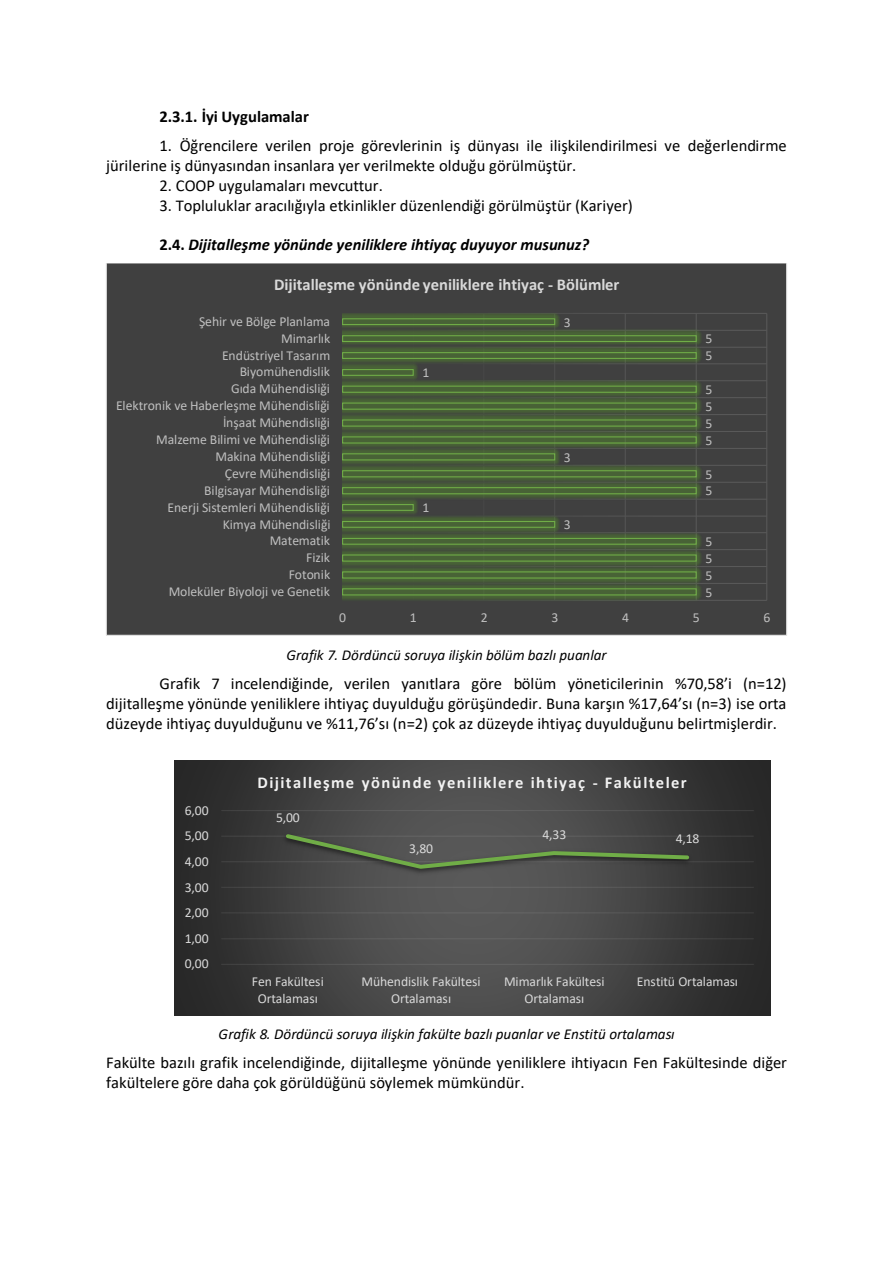
<style>
.page{position:relative;width:893px;height:1263px;background:#fff}
.page>*{position:absolute;margin:0;border:0;box-sizing:border-box;transform-origin:0 0}
.t1{font:16.5px/20.1px "Calibri";color:#000}
.t2{font:italic 700 16.5px "Calibri";letter-spacing:-.005em;color:#000}
.t3{font:700 16.5px "Calibri";letter-spacing:.085em;color:#f2f2f2}
.t4{font:700 16.5px "Calibri";color:#d9d9d9}
.t5{font:700 16.5px "Calibri";letter-spacing:.005em;color:#000}
.t6{font:italic 15.15px "Calibri";color:#000}
.t7{font:13.65px "Calibri";color:#bfbfbf}
.t8{font:13.65px/16.5px "Calibri";letter-spacing:-.005em;color:#d9d9d9;text-align:center}
.s1{font-style:normal}
</style>
<div class="page">
<div style="left:106px;top:263px;width:681px;height:372px;background:#404040"></div>
<hr style="left:766px;top:313px;width:1px;height:287px;background:#fff">
<hr style="left:343px;top:600px;width:424px;height:1px;background:#fff">
<hr style="left:343px;top:583px;width:424px;height:1px;background:#fff">
<hr style="left:343px;top:566px;width:424px;height:1px;background:#fff">
<hr style="left:343px;top:549px;width:424px;height:1px;background:#fff">
<hr style="left:343px;top:532px;width:424px;height:1px;background:#fff">
<hr style="left:343px;top:516px;width:424px;height:1px;background:#fff">
<hr style="left:343px;top:499px;width:424px;height:1px;background:#fff">
<hr style="left:343px;top:482px;width:424px;height:1px;background:#fff">
<hr style="left:343px;top:465px;width:424px;height:1px;background:#fff">
<hr style="left:343px;top:448px;width:424px;height:1px;background:#fff">
<hr style="left:343px;top:431px;width:424px;height:1px;background:#fff">
<hr style="left:343px;top:414px;width:424px;height:1px;background:#fff">
<hr style="left:343px;top:397px;width:424px;height:1px;background:#fff">
<hr style="left:343px;top:380px;width:424px;height:1px;background:#fff">
<hr style="left:343px;top:363px;width:424px;height:1px;background:#fff">
<hr style="left:343px;top:347px;width:424px;height:1px;background:#fff">
<hr style="left:343px;top:330px;width:424px;height:1px;background:#fff">
<hr style="left:343px;top:313px;width:424px;height:1px;background:#fff">
<img style="left:342px;top:313px;width:362px;height:288px">
<svg style="left:342px;top:318px;width:355px;height:278px"></svg>
<svg style="left:175px;top:760px;width:595px;height:256px;background:#404040"></svg>
<hr style="left:221px;top:938px;width:533px;height:1px;background:#f2f2f2;opacity:.1">
<hr style="left:221px;top:912px;width:533px;height:1px;background:#f2f2f2;opacity:.1">
<hr style="left:221px;top:887px;width:533px;height:1px;background:#f2f2f2;opacity:.1">
<hr style="left:221px;top:861px;width:533px;height:1px;background:#414141">
<hr style="left:221px;top:836px;width:533px;height:1px;background:#3f3f3f">
<hr style="left:221px;top:810px;width:533px;height:1px;background:#f2f2f2;opacity:.1">
<hr style="left:221px;top:964px;width:533px;height:1px;background:#f2f2f2;opacity:.1">
<img style="left:279px;top:829px;width:417px;height:48px">
<svg style="left:283px;top:831px;width:408px;height:40px;background:#4e544a"></svg>
<p class="t5" style="left:160px;top:109px;width:151px">2.3.1. İyi Uygulamalar</p>
<p class="t1" style="left:106px;top:137px;width:682px;text-indent:53px">1. Öğrencilere verilen proje görevlerinin iş dünyası ile ilişkilendirilmesi ve değerlendirme jürilerine iş dünyasından insanlara yer verilmekte olduğu görülmüştür.</p>
<p class="t1" style="left:160px;top:177px;width:225px">2. COOP uygulamaları mevcuttur.</p>
<p class="t1" style="left:160px;top:197px;width:475px">3. Topluluklar aracılığıyla etkinlikler düzenlendiği görülmüştür (Kariyer)</p>
<p class="t2" style="left:160px;top:237px;width:431px"><span class="s1">2.4.</span> Dijitalleşme yönünde yeniliklere ihtiyaç duyuyor musunuz?</p>
<p class="t4" style="left:274px;top:278px;width:347px">Dijitalleşme yönünde yeniliklere ihtiyaç - Bölümler</p>
<p class="t7" style="left:199px;top:316px;width:133px">Şehir ve Bölge Planlama</p>
<p class="t7" style="left:564px;top:316px;width:8px">3</p>
<p class="t7" style="left:281px;top:332px;width:51px">Mimarlık</p>
<p class="t7" style="left:705px;top:333px;width:8px">5</p>
<p class="t7" style="left:222px;top:349px;width:110px">Endüstriyel Tasarım</p>
<p class="t7" style="left:705px;top:350px;width:8px">5</p>
<p class="t7" style="left:240px;top:366px;width:92px">Biyomühendislik</p>
<p class="t7" style="left:422px;top:367px;width:8px">1</p>
<p class="t7" style="left:231px;top:383px;width:100px">Gıda Mühendisliği</p>
<p class="t7" style="left:705px;top:384px;width:8px">5</p>
<p class="t7" style="left:116px;top:400px;width:215px">Elektronik ve Haberleşme Mühendisliği</p>
<p class="t7" style="left:705px;top:401px;width:8px">5</p>
<p class="t7" style="left:223px;top:417px;width:108px">İnşaat Mühendisliği</p>
<p class="t7" style="left:705px;top:418px;width:8px">5</p>
<p class="t7" style="left:156px;top:434px;width:175px">Malzeme Bilimi ve Mühendisliği</p>
<p class="t7" style="left:705px;top:435px;width:8px">5</p>
<p class="t7" style="left:215px;top:451px;width:116px">Makina Mühendisliği</p>
<p class="t7" style="left:564px;top:451px;width:8px">3</p>
<p class="t7" style="left:225px;top:468px;width:107px">Çevre Mühendisliği</p>
<p class="t7" style="left:705px;top:468px;width:8px">5</p>
<p class="t7" style="left:204px;top:484px;width:127px">Bilgisayar Mühendisliği</p>
<p class="t7" style="left:705px;top:485px;width:8px">5</p>
<p class="t7" style="left:168px;top:501px;width:164px">Enerji Sistemleri Mühendisliği</p>
<p class="t7" style="left:422px;top:502px;width:8px">1</p>
<p class="t7" style="left:223px;top:518px;width:109px">Kimya Mühendisliği</p>
<p class="t7" style="left:564px;top:519px;width:8px">3</p>
<p class="t7" style="left:270px;top:535px;width:62px">Matematik</p>
<p class="t7" style="left:705px;top:536px;width:8px">5</p>
<p class="t7" style="left:306px;top:552px;width:25px">Fizik</p>
<p class="t7" style="left:705px;top:553px;width:8px">5</p>
<p class="t7" style="left:289px;top:569px;width:43px">Fotonik</p>
<p class="t7" style="left:705px;top:570px;width:8px">5</p>
<p class="t7" style="left:169px;top:586px;width:163px">Moleküler Biyoloji ve Genetik</p>
<p class="t7" style="left:705px;top:587px;width:8px">5</p>
<p class="t7" style="left:339px;top:612px;width:8px">0</p>
<p class="t7" style="left:410px;top:612px;width:8px">1</p>
<p class="t7" style="left:481px;top:612px;width:8px">2</p>
<p class="t7" style="left:551px;top:612px;width:8px">3</p>
<p class="t7" style="left:622px;top:612px;width:8px">4</p>
<p class="t7" style="left:693px;top:612px;width:8px">5</p>
<p class="t7" style="left:763px;top:612px;width:8px">6</p>
<p class="t6" style="left:286px;top:648px;width:322px">Grafik 7. Dördüncü soruya ilişkin bölüm bazlı puanlar</p>
<p class="t1" style="left:106px;top:674px;width:682px;text-align:justify;text-indent:53px">Grafik 7 incelendiğinde, verilen yanıtlara göre bölüm yöneticilerinin %70,58’i (n=12) dijitalleşme yönünde yeniliklere ihtiyaç duyulduğu görüşündedir. Buna karşın %17,64’sı (n=3) ise orta düzeyde ihtiyaç duyulduğunu ve %11,76’sı (n=2) çok az düzeyde ihtiyaç duyulduğunu belirtmişlerdir.</p>
<p class="t8" style="left:185px;top:803px;width:25px">6,00</p>
<p class="t8" style="left:185px;top:829px;width:25px">5,00</p>
<p class="t8" style="left:185px;top:854px;width:25px">4,00</p>
<p class="t8" style="left:185px;top:880px;width:25px">3,00</p>
<p class="t8" style="left:185px;top:906px;width:25px">2,00</p>
<p class="t8" style="left:185px;top:931px;width:25px">1,00</p>
<p class="t8" style="left:185px;top:957px;width:25px">0,00</p>
<p class="t3" style="left:257px;top:775px;width:431px">Dijitalleşme yönünde yeniliklere ihtiyaç - Fakülteler</p>
<p class="t8" style="left:276px;top:811px;width:25px">5,00</p>
<p class="t8" style="left:409px;top:841px;width:25px">3,80</p>
<p class="t8" style="left:542px;top:828px;width:25px">4,33</p>
<p class="t8" style="left:676px;top:832px;width:25px">4,18</p>
<p class="t8" style="left:252px;top:974px;width:73px">Fen Fakültesi<br>Ortalaması</p>
<p class="t8" style="left:361px;top:974px;width:120px">Mühendislik Fakültesi<br>Ortalaması</p>
<p class="t8" style="left:504px;top:974px;width:102px">Mimarlık Fakültesi<br>Ortalaması</p>
<p class="t8" style="left:637px;top:974px;width:103px">Enstitü Ortalaması</p>
<p class="t6" style="left:219px;top:1028px;width:457px">Grafik 8. Dördüncü soruya ilişkin fakülte bazlı puanlar ve Enstitü ortalaması</p>
<p class="t1" style="left:106px;top:1054px;width:682px">Fakülte bazılı grafik incelendiğinde, dijitalleşme yönünde yeniliklere ihtiyacın Fen Fakültesinde diğer fakültelere göre daha çok görüldüğünü söylemek mümkündür.</p>
</div>
